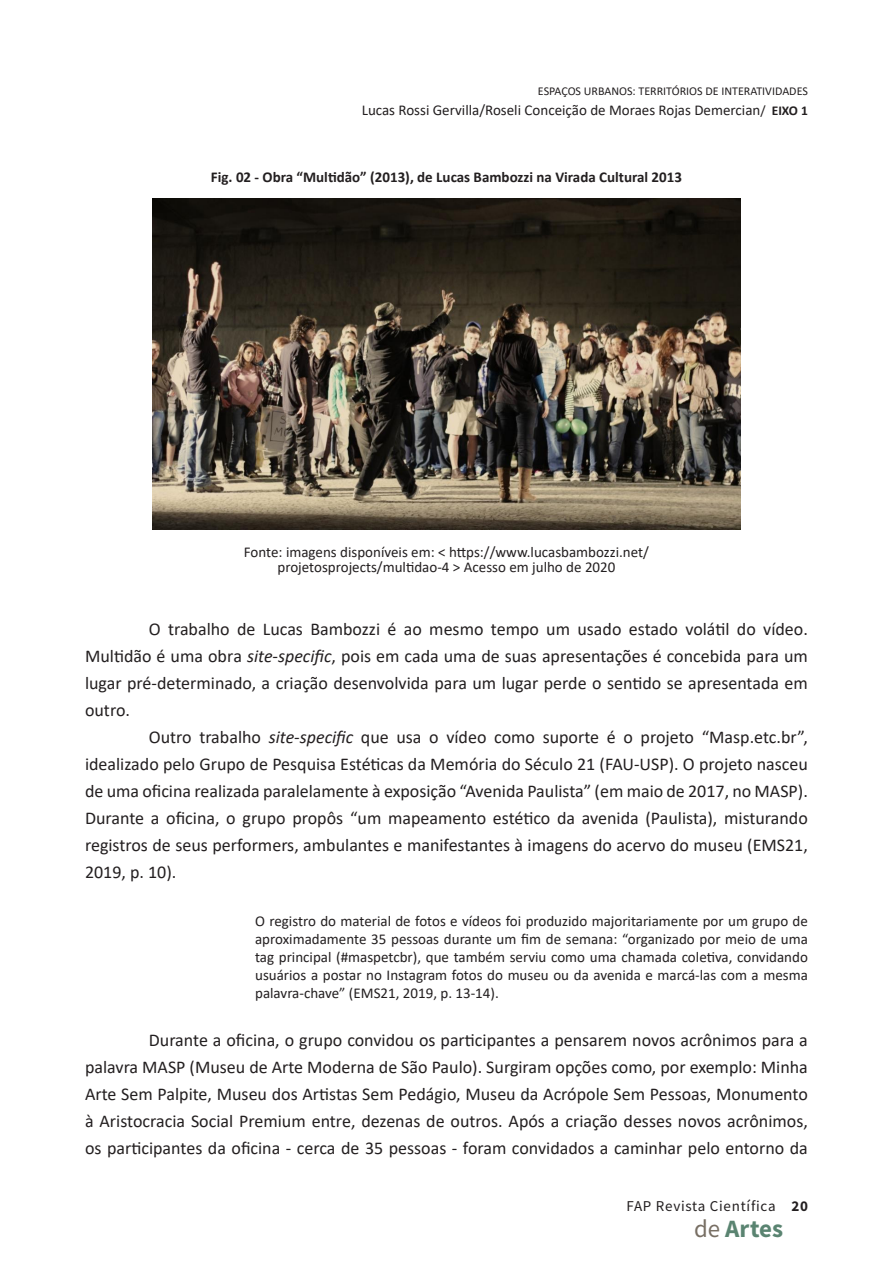
<style>
.page{position:relative;width:893px;height:1263px;background:#fff}
.page>*{position:absolute;margin:0;border:0;box-sizing:border-box;transform-origin:0 0}
.t1{font:700 24.9px "Source Sans Pro";color:#5a8471}
.Corpo{font:18px/27px "Calibri";color:#231f20;text-align:justify}
.citação{font:15px/18px "Calibri";color:#231f20;text-align:justify}
.figura_-_fonte{font:15px/15px "Calibri";color:#231f20;text-align:center}
.figura{font:700 15px "Calibri";color:#231f20}
.t2{font:15px "Source Sans Pro";letter-spacing:.05em;color:#231f20}
.t3{font:12px "Calibri";color:#231f20}
.s1{font-size:13.5px}
.s2{font-weight:700;font-size:13.5px}
.s3{font-style:italic}
.s4{font-weight:700}
.s5{font-weight:400;color:#786f64}
</style>
<div class="page">
<img style="left:152px;top:198px;width:589px;height:331px">
<p class="t3" style="left:538px;top:83px;width:271px">ESPAÇOS URBANOS: TERRITÓRIOS DE INTERATIVIDADES</p>
<p class="citação" style="left:362px;top:100px;width:448px">Lucas Rossi Gervilla/Roseli Conceição de Moraes Rojas Demercian<span class="s1">/</span> <span class="s2">EIXO 1</span></p>
<p class="figura" style="left:211px;top:167px;width:473px">Fig. 02 - Obra “Multidão” (2013), de Lucas Bambozzi na Virada Cultural 2013</p>
<p class="figura_-_fonte" style="left:244px;top:544px;width:407px">Fonte: imagens disponíveis em: &lt; https://www.lucasbambozzi.net/ projetosprojects/multidao-4 &gt; Acesso em julho de 2020</p>
<p class="Corpo" style="left:85px;top:615px;width:724px;text-indent:64px">O trabalho de Lucas Bambozzi é ao mesmo tempo um usado estado volátil do vídeo.<br>Multidão é uma obra <span class="s3">site-specific</span>, pois em cada uma de suas apresentações é concebida para um lugar pré-determinado, a criação desenvolvida para um lugar perde o sentido se apresentada em outro.</p>
<p class="Corpo" style="left:85px;top:723px;width:724px;text-indent:64px">Outro trabalho <span class="s3">site-specific</span> que usa o vídeo como suporte é o projeto “Masp.etc.br”, idealizado pelo Grupo de Pesquisa Estéticas da Memória do Século 21 (FAU-USP). O projeto nasceu de uma oficina realizada paralelamente à exposição “Avenida Paulista” (em maio de 2017, no MASP).<br>Durante a oficina, o grupo propôs “um mapeamento estético da avenida (Paulista), misturando registros de seus performers, ambulantes e manifestantes à imagens do acervo do museu (EMS21, 2019, p. 10).</p>
<p class="citação" style="left:255px;top:912px;width:554px">O registro do material de fotos e vídeos foi produzido majoritariamente por um grupo de aproximadamente 35 pessoas durante um fim de semana: “organizado por meio de uma tag principal (#maspetcbr), que também serviu como uma chamada coletiva, convidando usuários a postar no Instagram fotos do museu ou da avenida e marcá-las com a mesma palavra-chave” (EMS21, 2019, p. 13-14).</p>
<p class="Corpo" style="left:85px;top:1026px;width:724px;text-indent:64px">Durante a oficina, o grupo convidou os participantes a pensarem novos acrônimos para a palavra MASP (Museu de Arte Moderna de São Paulo). Surgiram opções como, por exemplo: Minha Arte Sem Palpite, Museu dos Artistas Sem Pedágio, Museu da Acrópole Sem Pessoas, Monumento à Aristocracia Social Premium entre, dezenas de outros. Após a criação desses novos acrônimos, os participantes da oficina - cerca de 35 pessoas - foram convidados a caminhar pelo entorno da</p>
<p class="t2" style="left:626px;top:1197px;width:183px">FAP Revista Científica <span class="s4">20</span></p>
<h1 class="t1" style="left:694px;top:1211px;width:90px"><span class="s5">de</span> Artes</h1>
</div>
